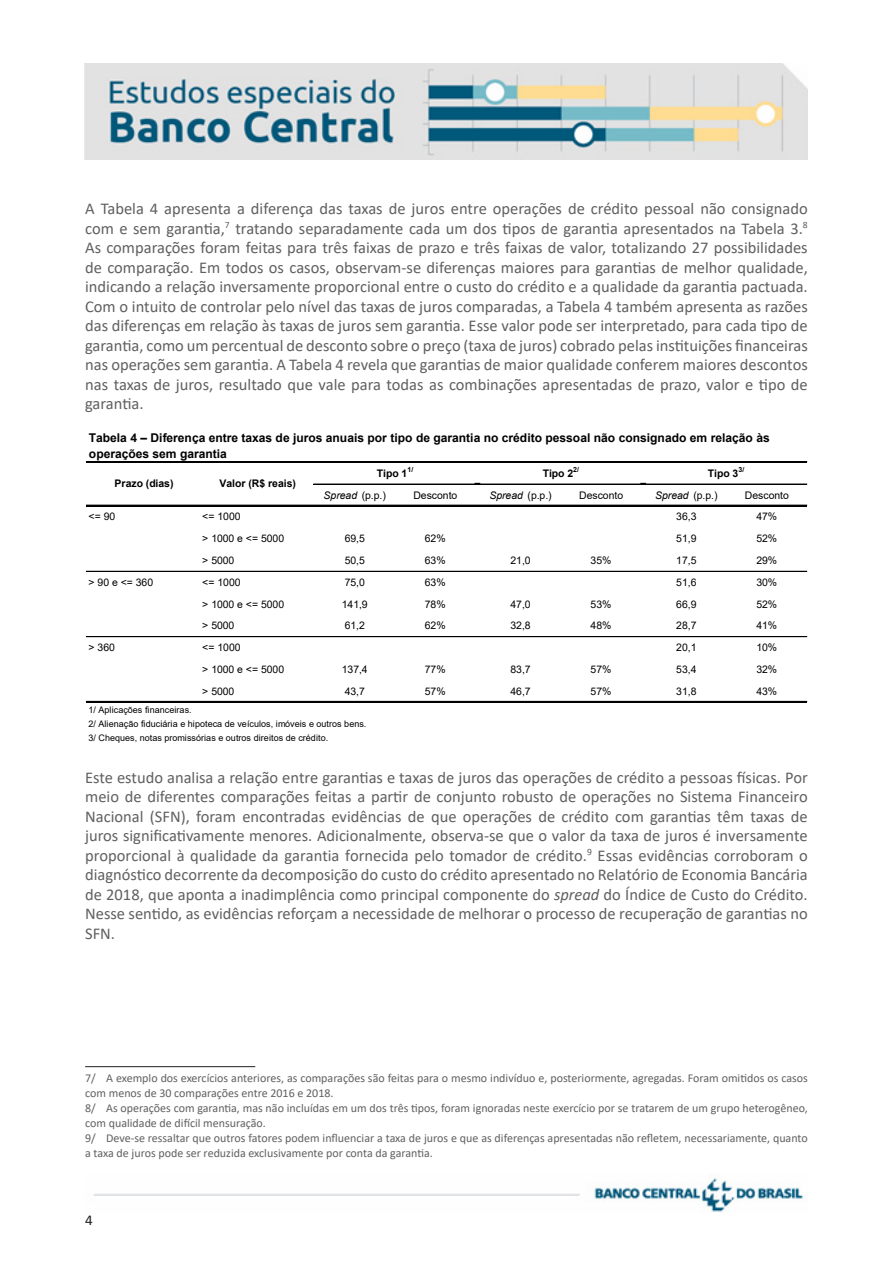
<style>
.page{position:relative;width:893px;height:1263px;background:#fff}
.page>*{position:absolute;margin:0;border:0;box-sizing:border-box;transform-origin:0 0}
.Paragráfo_Estudos_Es{font:16.5px/19.5px "Calibri";color:#606060;text-align:justify}
.t1{font:15px "Calibri";color:#231f20}
.Nota_rodapé_Estudos{font:12px/15px "Calibri";color:#606060}
.t2{font:700 12px/15.9px "Arial";letter-spacing:-.005em;color:#000}
.t3{font:10.5px "Arial";letter-spacing:-.005em;color:#000}
.t4{font:700 10.5px "Arial";letter-spacing:-.005em;color:#000}
.t5{font:italic 10.5px "Arial";letter-spacing:-.005em;color:#000}
.t6{font:9px/14.4px "Arial";letter-spacing:.005em;color:#000}
.t7{font:700 7.05px "Arial";color:#000}
.s1{font-style:normal}
.s2{font-style:italic}
</style>
<div class="page">
<img style="left:85px;top:64px;width:723px;height:95px">
<img style="left:94px;top:1178px;width:713px;height:34px">
<hr style="left:314px;top:484px;width:161px;height:1px;background:#000">
<hr style="left:480px;top:484px;width:161px;height:1px;background:#000">
<hr style="left:86px;top:461px;width:721px;height:2px;background:#000">
<hr style="left:646px;top:484px;width:161px;height:1px;background:#000">
<hr style="left:86px;top:505px;width:721px;height:2px;background:#000">
<hr style="left:86px;top:571px;width:721px;height:1px;background:#000">
<hr style="left:86px;top:636px;width:721px;height:1px;background:#000">
<hr style="left:86px;top:637px;width:721px;height:1px;background:#000">
<hr style="left:86px;top:701px;width:721px;height:2px;background:#000">
<hr style="left:85px;top:1066px;width:170px;height:1px;background:#231f20">
<p class="Paragráfo_Estudos_Es" style="left:85px;top:199px;width:724px">A Tabela 4 apresenta a diferença das taxas de juros entre operações de crédito pessoal não consignado com e sem garantia,<sup>7</sup> tratando separadamente cada um dos tipos de garantia apresentados na Tabela 3.<sup>8<br></sup>As comparações foram feitas para três faixas de prazo e três faixas de valor, totalizando 27 possibilidades de comparação. Em todos os casos, observam-se diferenças maiores para garantias de melhor qualidade, indicando a relação inversamente proporcional entre o custo do crédito e a qualidade da garantia pactuada.<br>Com o intuito de controlar pelo nível das taxas de juros comparadas, a Tabela 4 também apresenta as razões das diferenças em relação às taxas de juros sem garantia. Esse valor pode ser interpretado, para cada tipo de garantia, como um percentual de desconto sobre o preço (taxa de juros) cobrado pelas instituições financeiras nas operações sem garantia. A Tabela 4 revela que garantias de maior qualidade conferem maiores descontos nas taxas de juros, resultado que vale para todas as combinações apresentadas de prazo, valor e tipo de garantia.</p>
<p class="t2" style="left:89px;top:430px;width:682px">Tabela 4 – Diferença entre taxas de juros anuais por tipo de garantia no crédito pessoal não consignado em relação às operações sem garantia</p>
<p class="t4" style="left:115px;top:476px;width:60px">Prazo (dias)</p>
<p class="t4" style="left:219px;top:476px;width:78px">Valor (R$ reais)</p>
<p class="t7" style="left:738px;top:464px;width:7px">3/</p>
<p class="t7" style="left:407px;top:464px;width:7px">1/</p>
<p class="t7" style="left:573px;top:464px;width:7px">2/</p>
<p class="t4" style="left:543px;top:466px;width:32px">Tipo 2</p>
<p class="t4" style="left:708px;top:466px;width:32px">Tipo 3</p>
<p class="t4" style="left:377px;top:466px;width:32px">Tipo 1</p>
<p class="t5" style="left:324px;top:488px;width:64px">Spread <span class="s1">(p.p.)</span></p>
<p class="t3" style="left:413px;top:488px;width:46px">Desconto</p>
<p class="t5" style="left:489px;top:488px;width:64px">Spread <span class="s1">(p.p.)</span></p>
<p class="t3" style="left:579px;top:488px;width:46px">Desconto</p>
<p class="t5" style="left:655px;top:488px;width:64px">Spread <span class="s1">(p.p.)</span></p>
<p class="t3" style="left:745px;top:488px;width:46px">Desconto</p>
<p class="t3" style="left:89px;top:509px;width:28px">&lt;= 90</p>
<p class="t3" style="left:202px;top:509px;width:40px">&lt;= 1000</p>
<p class="t3" style="left:676px;top:509px;width:22px">36,3</p>
<p class="t3" style="left:756px;top:509px;width:22px">47%</p>
<p class="t3" style="left:202px;top:531px;width:83px">&gt; 1000 e &lt;= 5000</p>
<p class="t3" style="left:345px;top:531px;width:22px">69,5</p>
<p class="t3" style="left:425px;top:531px;width:22px">62%</p>
<p class="t3" style="left:676px;top:531px;width:22px">51,9</p>
<p class="t3" style="left:756px;top:531px;width:22px">52%</p>
<p class="t3" style="left:202px;top:553px;width:34px">&gt; 5000</p>
<p class="t3" style="left:345px;top:553px;width:22px">50,5</p>
<p class="t3" style="left:425px;top:553px;width:22px">63%</p>
<p class="t3" style="left:510px;top:553px;width:22px">21,0</p>
<p class="t3" style="left:591px;top:553px;width:22px">35%</p>
<p class="t3" style="left:676px;top:553px;width:22px">17,5</p>
<p class="t3" style="left:756px;top:553px;width:22px">29%</p>
<p class="t3" style="left:89px;top:575px;width:66px">&gt; 90 e &lt;= 360</p>
<p class="t3" style="left:202px;top:575px;width:40px">&lt;= 1000</p>
<p class="t3" style="left:345px;top:575px;width:22px">75,0</p>
<p class="t3" style="left:425px;top:575px;width:22px">63%</p>
<p class="t3" style="left:676px;top:575px;width:22px">51,6</p>
<p class="t3" style="left:756px;top:575px;width:22px">30%</p>
<p class="t3" style="left:202px;top:597px;width:83px">&gt; 1000 e &lt;= 5000</p>
<p class="t3" style="left:342px;top:597px;width:27px">141,9</p>
<p class="t3" style="left:425px;top:597px;width:22px">78%</p>
<p class="t3" style="left:510px;top:597px;width:22px">47,0</p>
<p class="t3" style="left:591px;top:597px;width:22px">53%</p>
<p class="t3" style="left:676px;top:597px;width:22px">66,9</p>
<p class="t3" style="left:756px;top:597px;width:22px">52%</p>
<p class="t3" style="left:202px;top:618px;width:34px">&gt; 5000</p>
<p class="t3" style="left:345px;top:618px;width:22px">61,2</p>
<p class="t3" style="left:425px;top:618px;width:22px">62%</p>
<p class="t3" style="left:510px;top:618px;width:22px">32,8</p>
<p class="t3" style="left:591px;top:618px;width:22px">48%</p>
<p class="t3" style="left:676px;top:618px;width:22px">28,7</p>
<p class="t3" style="left:756px;top:618px;width:22px">41%</p>
<p class="t3" style="left:89px;top:640px;width:28px">&gt; 360</p>
<p class="t3" style="left:202px;top:640px;width:40px">&lt;= 1000</p>
<p class="t3" style="left:676px;top:640px;width:22px">20,1</p>
<p class="t3" style="left:756px;top:640px;width:22px">10%</p>
<p class="t3" style="left:202px;top:662px;width:83px">&gt; 1000 e &lt;= 5000</p>
<p class="t3" style="left:342px;top:662px;width:27px">137,4</p>
<p class="t3" style="left:425px;top:662px;width:22px">77%</p>
<p class="t3" style="left:510px;top:662px;width:22px">83,7</p>
<p class="t3" style="left:591px;top:662px;width:22px">57%</p>
<p class="t3" style="left:676px;top:662px;width:22px">53,4</p>
<p class="t3" style="left:756px;top:662px;width:22px">32%</p>
<p class="t3" style="left:202px;top:684px;width:34px">&gt; 5000</p>
<p class="t3" style="left:345px;top:684px;width:22px">43,7</p>
<p class="t3" style="left:425px;top:684px;width:22px">57%</p>
<p class="t3" style="left:510px;top:684px;width:22px">46,7</p>
<p class="t3" style="left:591px;top:684px;width:22px">57%</p>
<p class="t3" style="left:676px;top:684px;width:22px">31,8</p>
<p class="t3" style="left:756px;top:684px;width:22px">43%</p>
<p class="t6" style="left:88px;top:702px;width:280px">1/ Aplicações financeiras.<br>2/ Alienação fiduciária e hipoteca de veículos, imóveis e outros bens.<br>3/ Cheques, notas promissórias e outros direitos de crédito.</p>
<p class="Paragráfo_Estudos_Es" style="left:85px;top:767px;width:724px">Este estudo analisa a relação entre garantias e taxas de juros das operações de crédito a pessoas físicas. Por meio de diferentes comparações feitas a partir de conjunto robusto de operações no Sistema Financeiro Nacional (SFN), foram encontradas evidências de que operações de crédito com garantias têm taxas de juros significativamente menores. Adicionalmente, observa-se que o valor da taxa de juros é inversamente proporcional à qualidade da garantia fornecida pelo tomador de crédito.<sup>9</sup> Essas evidências corroboram o diagnóstico decorrente da decomposição do custo do crédito apresentado no Relatório de Economia Bancária de 2018, que aponta a inadimplência como principal componente do <span class="s2">spread</span> do Índice de Custo do Crédito.<br>Nesse sentido, as evidências reforçam a necessidade de melhorar o processo de recuperação de garantias no SFN.</p>
<p class="Nota_rodapé_Estudos" style="left:85px;top:1070px;width:724px">7/ A exemplo dos exercícios anteriores, as comparações são feitas para o mesmo indivíduo e, posteriormente, agregadas. Foram omitidos os casos com menos de 30 comparações entre 2016 e 2018.</p>
<p class="Nota_rodapé_Estudos" style="left:85px;top:1100px;width:724px">8/ As operações com garantia, mas não incluídas em um dos três tipos, foram ignoradas neste exercício por se tratarem de um grupo heterogêneo, com qualidade de difícil mensuração.</p>
<p class="Nota_rodapé_Estudos" style="left:85px;top:1130px;width:724px">9/ Deve-se ressaltar que outros fatores podem influenciar a taxa de juros e que as diferenças apresentadas não refletem, necessariamente, quanto a taxa de juros pode ser reduzida exclusivamente por conta da garantia.</p>
<p class="t1" style="left:85px;top:1210px;width:9px">4</p>
</div>
